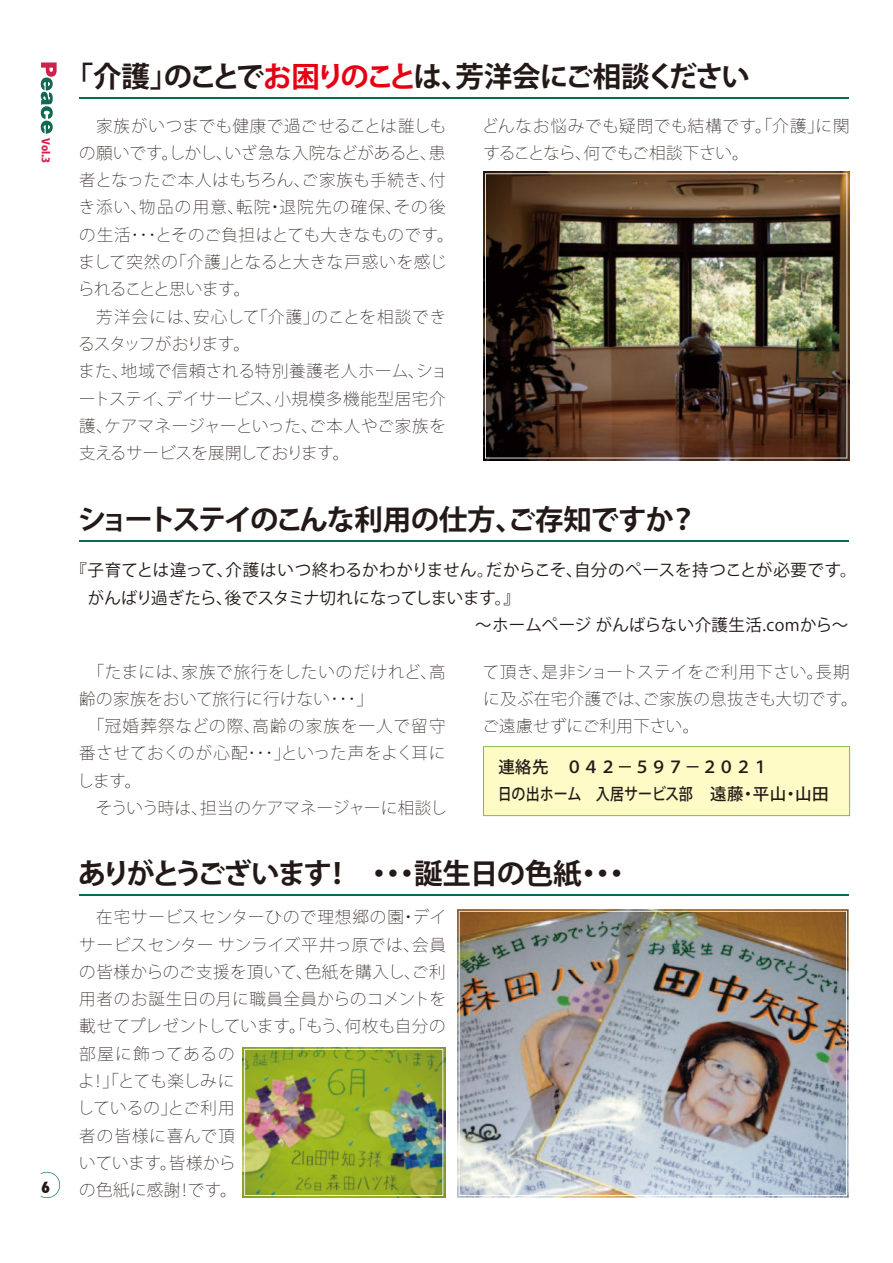
<style>
.page{position:relative;width:893px;height:1263px;background:#fff}
.page>*{position:absolute;margin:0;border:0;box-sizing:border-box;transform-origin:0 0}
.t1{font:28.5px "Koz Go Pro Bold 90 pv RKSJ H";letter-spacing:-.105em;color:#231916}
.t2{font:28.5px "Koz Go Pro Bold 90 pv RKSJ H";letter-spacing:-.055em;color:#231916}
.t3{font:28.5px "Koz Go Pro Bold 90 pv RKSJ H";letter-spacing:-.075em;color:#231916}
.t4{font:16.5px/27.3px "Koz Go Pro Extra Light 90 pv RKSJ H";letter-spacing:.025em;color:#231916}
.t5{font:16.5px "Koz Go Pro Regular 90 pv RKSJ H";letter-spacing:.005em;color:#231916}
.t6{font:16.5px/27.3px "Koz Go Pro Medium 90 pv RKSJ H";letter-spacing:.025em;color:#231916}
.t7{font:16.5px "Koz Go Pro Regular 90 pv RKSJ H";letter-spacing:-.015em;color:#231916}
.t8{font:16.5px "Koz Go Pro Extra Light 90 pv RKSJ H";letter-spacing:-.01em;color:#231916}
.t9{font:16.5px "Koz Go Pro Extra Light 90 pv RKSJ H";letter-spacing:.05em;color:#231916}
.t10{font:16.5px "Koz Go Pro Extra Light 90 pv RKSJ H";letter-spacing:.075em;color:#231916}
.t11{font:800 condensed 15px "Futura";color:#231916}
.t12{font:10.5px "Koz Go Pro Heavy 90 pv RKSJ H";color:#d1204e}
.s1{color:#e60013}
</style>
<div class="page">
<hr style="left:79px;top:894px;width:770px;height:1px;background:#066c54">
<img style="left:457px;top:909px;width:392px;height:289px">
<img style="left:243px;top:1047px;width:202px;height:151px">
<img style="left:459px;top:911px;width:388px;height:285px">
<img style="left:244px;top:1049px;width:199px;height:147px">
<div style="left:483px;top:746px;width:367px;height:70px;background:#fffbc7"></div>
<hr style="left:79px;top:540px;width:770px;height:1px;background:#066c54">
<hr style="left:79px;top:97px;width:770px;height:1px;background:#066c54">
<img style="left:483px;top:172px;width:366px;height:288px">
<img style="left:485px;top:173px;width:362px;height:285px">
<svg style="left:41px;top:1172px;width:19px;height:26px"></svg>
<svg style="left:41px;top:63px;width:16px;height:71px"></svg>
<p class="t12" style="left:50px;top:138px;width:26px;rotate:90deg">Vol.3</p>
<p class="t11" style="left:41px;top:1178px;width:11px">6</p>
<h1 class="t1" style="left:65px;top:66px;width:686px">「介護」のことで<span class="s1">お困りのこと</span>は、芳洋会にご相談ください</h1>
<p class="t4" style="left:78px;top:114px;width:377px">　家族がいつまでも健康で過ごせることは誰しもの願いです。しかし、いざ急な入院などがあると、患者となったご本人はもちろん、ご家族も手続き、付き添い、物品の用意、転院・退院先の確保、その後の生活･･･とそのご負担はとても大きなものです。まして突然の「介護」となると大きな戸惑いを感じられることと思います。<br>　芳洋会には、安心して「介護」のことを相談できるスタッフがおります。<br>また、地域で信頼される特別養護老人ホーム、ショートステイ、デイサービス、小規模多機能型居宅介護、ケアマネージャーといった、ご本人やご家族を支えるサービスを展開しております。</p>
<p class="t4" style="left:482px;top:114px;width:369px">どんなお悩みでも疑問でも結構です。「介護」に関することなら、何でもご相談下さい。</p>
<h1 class="t2" style="left:78px;top:508px;width:621px">ショートステイのこんな利用の仕方、ご存知ですか？</h1>
<p class="t5" style="left:70px;top:564px;width:787px">『子育てとは違って、介護はいつ終わるかわかりません。だからこそ、自分のペースを持つことが必要です。</p>
<p class="t7" style="left:88px;top:591px;width:434px">がんばり過ぎたら、後でスタミナ切れになってしまいます。』</p>
<p class="t5" style="left:475px;top:619px;width:375px">～ホームページ がんばらない介護生活.comから～</p>
<p class="t9" style="left:88px;top:665px;width:359px">「たまには、家族で旅行をしたいのだけれど、高</p>
<p class="t4" style="left:79px;top:687px;width:295px">齢の家族をおいて旅行に行けない･･･」</p>
<p class="t10" style="left:88px;top:720px;width:359px">「冠婚葬祭などの際、高齢の家族を一人で留守</p>
<p class="t4" style="left:79px;top:742px;width:368px">番させておくのが心配･･･」といった声をよく耳に</p>
<p class="t4" style="left:78px;top:769px;width:65px">します。</p>
<p class="t8" style="left:79px;top:802px;width:369px">　そういう時は、担当のケアマネージャーに相談し</p>
<p class="t4" style="left:482px;top:660px;width:377px">て頂き、是非ショートステイをご利用下さい。長期に及ぶ在宅介護では、ご家族の息抜きも大切です。ご遠慮せずにご利用下さい。</p>
<p class="t6" style="left:498px;top:755px;width:332px">連絡先　０４２－５９７－２０２１　<br>日の出ホーム　入居サービス部　遠藤・平山・山田</p>
<h1 class="t3" style="left:78px;top:862px;width:555px">ありがとうございます！・・・誕生日の色紙・・・</h1>
<p class="t4" style="left:78px;top:906px;width:370px">　在宅サービスセンターひので理想郷の園・デイサービスセンター サンライズ平井っ原では、会員の皆様からのご支援を頂いて、色紙を購入し、ご利用者のお誕生日の月に職員全員からのコメントを載せてプレゼントしています。「もう、何枚も自分の部屋に飾ってあるの<br>よ！」「とても楽しみに<br>しているの」とご利用<br>者の皆様に喜んで頂<br>いています。皆様から<br>の色紙に感謝！です。</p>
</div>
